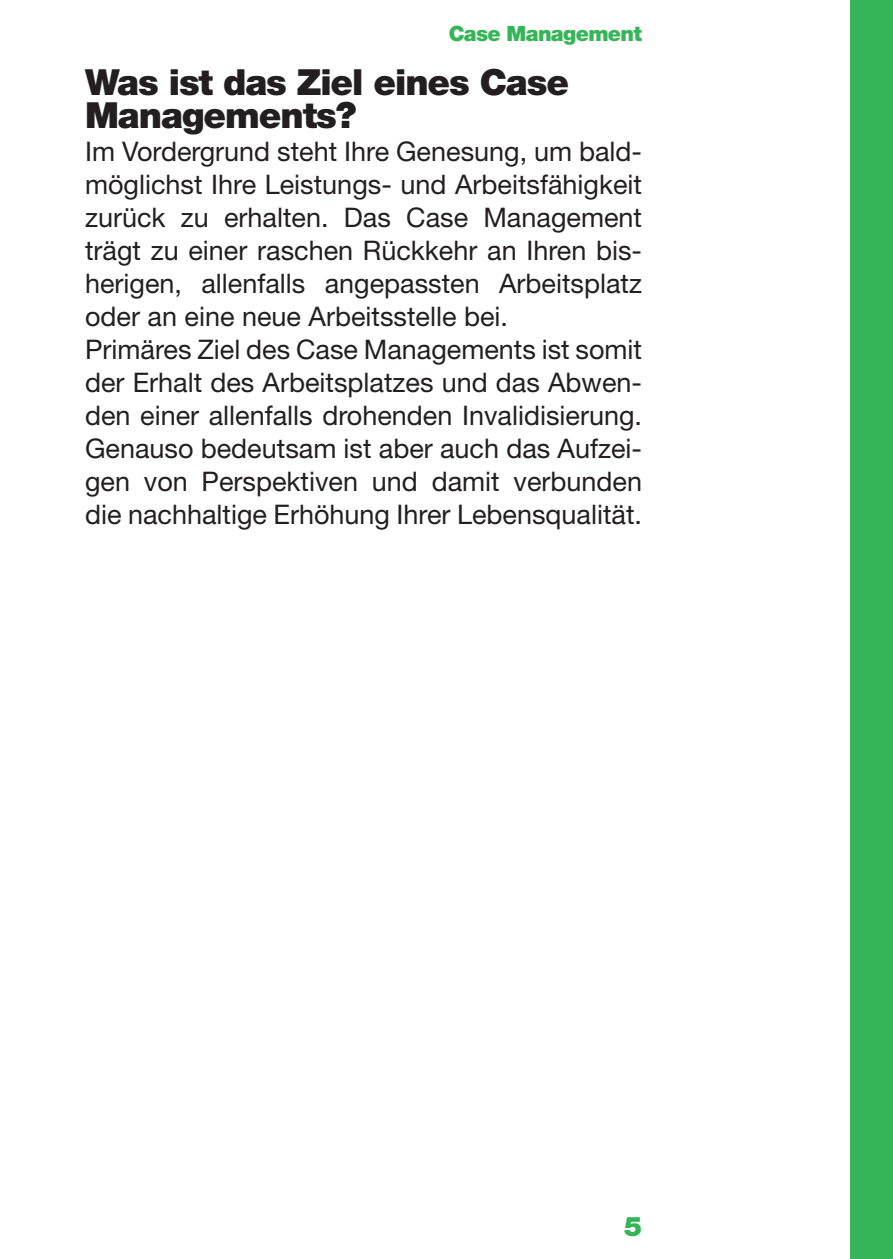
<style>
.page{position:relative;width:893px;height:1259px;background:#fff}
.page>*{position:absolute;margin:0;border:0;box-sizing:border-box;transform-origin:0 0}
.t1{font:900 36px/33px "Helvetica Neue LT Std";letter-spacing:-.03em;color:#231f20}
.t2{font:27px/33px "Helvetica Neue LT Std";color:#231f20}
.t3{font:900 27px "Helvetica Neue LT Std";color:#36b558}
.t4{font:900 21px "Helvetica Neue LT Std";letter-spacing:-.03em;color:#36b558}
</style>
<div class="page">
<div style="left:850px;top:0;width:43px;height:1259px;background:#36b558"></div>
<p class="t4" style="left:449px;top:20px;width:195px">Case Management</p>
<h1 class="t1" style="left:85px;top:66px;width:486px">Was ist das Ziel eines Case<br>Managements?</h1>
<p class="t2" style="left:85px;top:135px;width:559px">Im Vordergrund steht Ihre Genesung, um bald&shy;möglichst Ihre Leistungs- und Arbeitsfähigkeit zurück zu erhalten. Das Case Management trägt zu einer raschen Rückkehr an Ihren bis&shy;herigen, allenfalls angepassten Arbeitsplatz oder an eine neue Arbeitsstelle bei.<br>Primäres Ziel des Case Managements ist somit der Erhalt des Arbeitsplatzes und das Abwen&shy;den einer allenfalls drohenden Invalidisierung.<br>Genauso bedeutsam ist aber auch das Aufzei&shy;gen von Perspektiven und damit verbunden die nachhaltige Erhöhung Ihrer Lebensqualität.</p>
<p class="t3" style="left:624px;top:1210px;width:20px">5</p>
</div>
